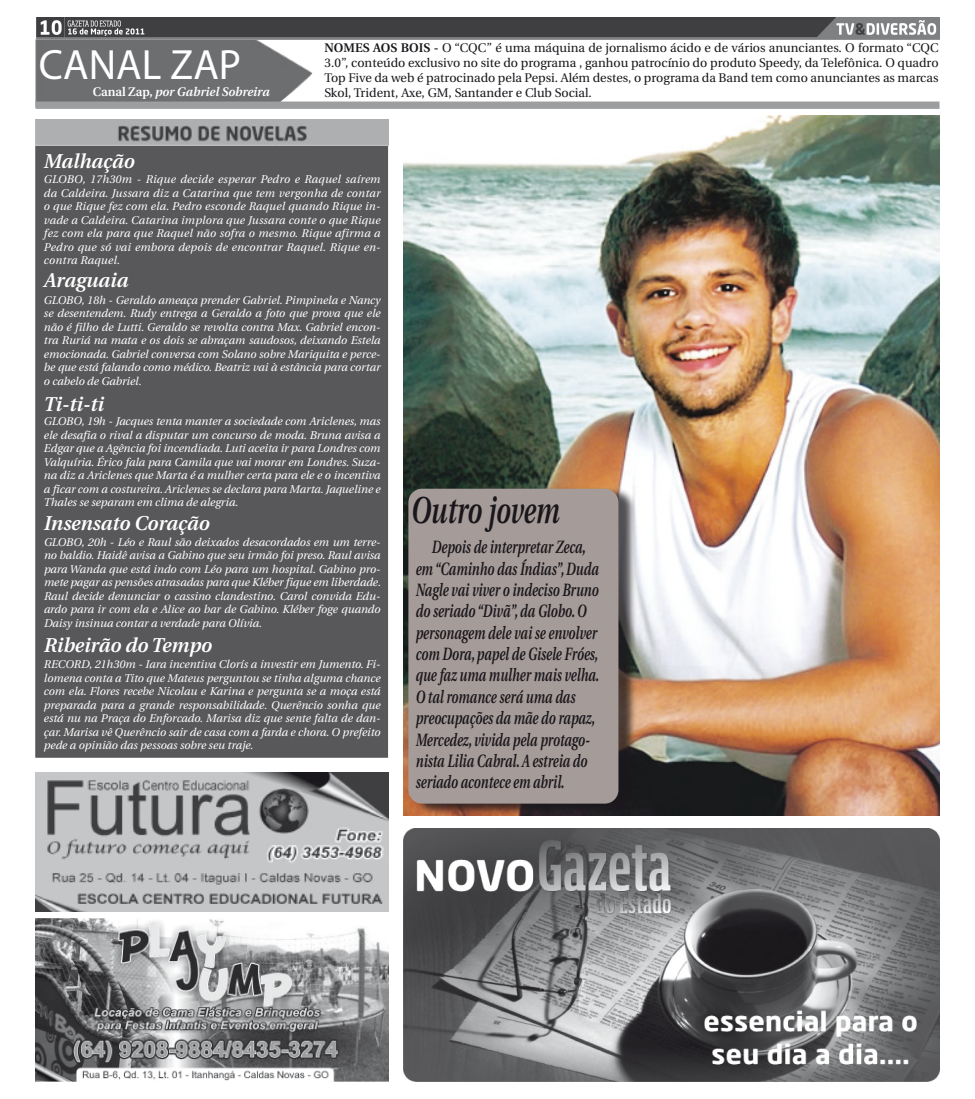
<style>
.page{position:relative;width:975px;height:1099px;background:#fff}
.page>*{position:absolute;margin:0;border:0;box-sizing:border-box;transform-origin:0 0}
.t1{font:42.5px "Myriad Pro";color:#fff}
.Título_Artigos{font:italic 600 37.38px "Utopia";color:#1a171c;scale:.7 1}
.Corpo_de_Texto{font:italic 600 20px "Utopia";color:#fff}
.Título_Artigos-2{font:italic 600 17.75px/21.4px "Utopia";color:#1a171c;scale:.7 1}
.Corpo_de_Texto-2{font:12.5px/15px "Utopia";color:#1a171c;text-align:justify}
.Corpo_de_Texto-3{font:italic 600 12.5px "Utopia";color:#fff}
.Corpo_de_Texto-4{font:italic 11.25px/13.5px "Utopia";color:#fff;text-align:justify}
.s1{font-style:normal}
.s2{font-weight:600}
</style>
<div class="page">
<img style="left:403px;top:115px;width:536px;height:700px">
<img style="left:35px;top:39px;width:277px;height:62px">
<div style="left:35px;top:101px;width:904px;height:8px;background:#9d9ea0"></div>
<img style="left:35px;top:918px;width:353px;height:163px">
<img style="left:35px;top:772px;width:353px;height:139px">
<div style="left:35px;top:127px;width:353px;height:630px;background:#58585a;border:1px solid #58585a"></div>
<img style="left:35px;top:119px;width:353px;height:27px">
<div style="left:413px;top:487px;width:223px;height:328px;background:#1a171c;opacity:.75"></div>
<div style="left:408px;top:488px;width:210px;height:315px;background:#a59c99;border-radius:14px"></div>
<img style="left:36px;top:18px;width:903px;height:22px">
<img style="left:403px;top:828px;width:536px;height:253px">
<p class="t1" style="left:39px;top:38px;width:204px">CANAL ZAP</p>
<p class="Corpo_de_Texto-3" style="left:93px;top:84px;width:178px"><span class="s1">Canal Zap,</span> por Gabriel Sobreira</p>
<p class="Corpo_de_Texto" style="left:44px;top:150px;width:92px">Malhação</p>
<p class="Corpo_de_Texto-2" style="left:324px;top:40px;width:615px"><span class="s2">NOMES AOS BOIS -</span> O “CQC” é uma máquina de jornalismo ácido e de vários anunciantes. O formato “CQC 3.0”, conteúdo exclusivo no site do programa , ganhou patrocínio do produto Speedy, da Telefônica. O quadro Top Five da web é patrocinado pela Pepsi. Além destes, o programa da Band tem como anunciantes as marcas Skol, Trident, Axe, GM, Santander e Club Social.</p>
<p class="Corpo_de_Texto-4" style="left:44px;top:173px;width:338px">GLOBO, 17h30m - Rique decide esperar Pedro e Raquel saírem da Caldeira. Jussara diz a Catarina que tem vergonha de contar o que Rique fez com ela. Pedro esconde Raquel quando Rique in&shy;vade a Caldeira. Catarina implora que Jussara conte o que Rique fez com ela para que Raquel não sofra o mesmo. Rique afirma a Pedro que só vai embora depois de encontrar Raquel. Rique en&shy;contra Raquel.</p>
<p class="Corpo_de_Texto" style="left:44px;top:269px;width:86px">Araguaia</p>
<p class="Corpo_de_Texto-4" style="left:44px;top:293px;width:338px">GLOBO, 18h - Geraldo ameaça prender Gabriel. Pimpinela e Nancy se desentendem. Rudy entrega a Geraldo a foto que prova que ele não é filho de Lutti. Geraldo se revolta contra Max. Gabriel encon&shy;tra Ruriá na mata e os dois se abraçam saudosos, deixando Estela emocionada. Gabriel conversa com Solano sobre Mariquita e perce&shy;be que está falando como médico. Beatriz vai à estância para cortar o cabelo de Gabriel.</p>
<p class="Corpo_de_Texto" style="left:44px;top:392px;width:61px">Ti-ti-ti</p>
<p class="Corpo_de_Texto-4" style="left:44px;top:415px;width:338px">GLOBO, 19h - Jacques tenta manter a sociedade com Ariclenes, mas ele desafia o rival a disputar um concurso de moda. Bruna avisa a Edgar que a Agência foi incendiada. Luti aceita ir para Londres com Valquíria. Érico fala para Camila que vai morar em Londres. Suza&shy;na diz a Ariclenes que Marta é a mulher certa para ele e o incentiva a ficar com a costureira. Ariclenes se declara para Marta. Jaqueline e Thales se separam em clima de alegria.</p>
<p class="Corpo_de_Texto" style="left:44px;top:512px;width:167px">Insensato Coração</p>
<p class="Corpo_de_Texto-4" style="left:44px;top:535px;width:338px">GLOBO, 20h - Léo e Raul são deixados desacordados em um terre&shy;no baldio. Haidê avisa a Gabino que seu irmão foi preso. Raul avisa para Wanda que está indo com Léo para um hospital. Gabino pro&shy;mete pagar as pensões atrasadas para que Kléber fique em liberdade.<br>Raul decide denunciar o cassino clandestino. Carol convida Edu&shy;ardo para ir com ela e Alice ao bar de Gabino. Kléber foge quando Daisy insinua contar a verdade para Olívia.</p>
<p class="Corpo_de_Texto" style="left:44px;top:633px;width:169px">Ribeirão do Tempo</p>
<p class="Corpo_de_Texto-4" style="left:44px;top:658px;width:338px">RECORD, 21h30m - Iara incentiva Clorís a investir em Jumento. Fi&shy;lomena conta a Tito que Mateus perguntou se tinha alguma chance com ela. Flores recebe Nicolau e Karina e pergunta se a moça está preparada para a grande responsabilidade. Querêncio sonha que está nu na Praça do Enforcado. Marisa diz que sente falta de dan&shy;çar. Marisa vê Querêncio sair de casa com a farda e chora. O prefeito pede a opinião das pessoas sobre seu traje.</p>
<p class="Título_Artigos" style="left:411px;top:489px;width:214px">Outro jovem</p>
<p class="Título_Artigos-2" style="left:416px;top:537px;width:264px;text-indent:16px">Depois de interpretar Zeca, em “Caminho das Índias”, Duda<br>Nagle vai viver o indeciso Bruno do seriado “Divã”, da Globo. O personagem dele vai se envolver com Dora, papel de Gisele Fróes, que faz uma mulher mais velha.<br>O tal romance será uma das preocupações da mãe do rapaz,<br>Mercedez, vivida pela protago&shy;nista Lilia Cabral. A estreia do seriado acontece em abril.</p>
</div>
